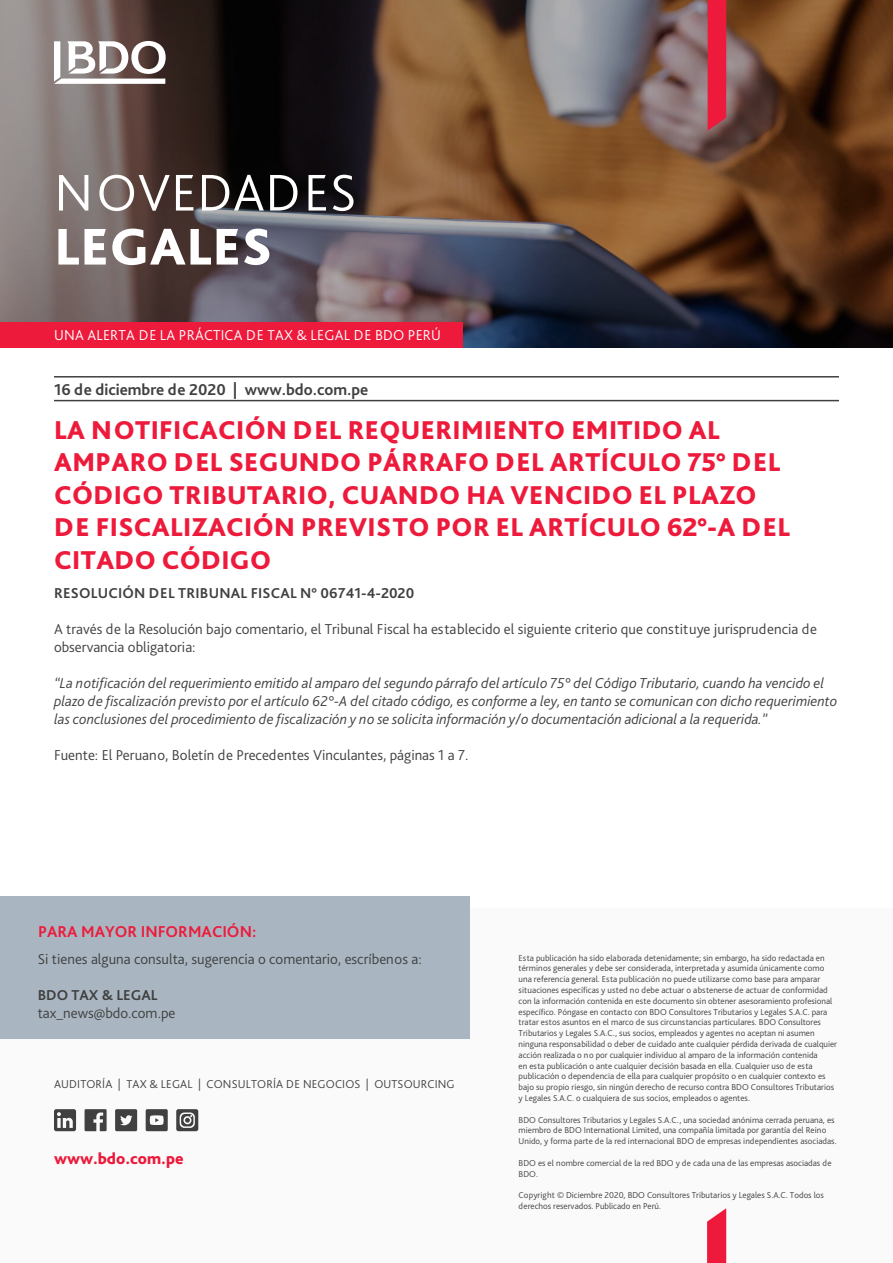
<style>
.page{position:relative;width:893px;height:1263px;background:#fff}
.page>*{position:absolute;margin:0;border:0;box-sizing:border-box;transform-origin:0 0}
.t1{font:300 54px "Bliss Pro";letter-spacing:.015em;color:#fff}
.t2{font:800 54px "Bliss Pro";letter-spacing:.015em;color:#fff}
.t3{font:800 27px/32.4px "Bliss Pro";letter-spacing:.015em;color:#ed1a3b}
.t4{font:700 16.5px "Bliss Pro";color:#404040}
.t5{font:700 16.5px "Bliss Pro";color:#ed1a3b}
.t6{font:800 16.5px "Bliss Pro";color:#ed1a3b}
.t7{font:italic 300 15px/18px "Bliss Pro";color:#404040}
.t8{font:300 15px/18px "Bliss Pro";color:#404040}
.t9{font:700 15px "Bliss Pro";letter-spacing:.015em;color:#404040}
.t10{font:300 15px "Bliss Pro";letter-spacing:.015em;color:#fff}
.t11{font:300 12px "Bliss Pro";letter-spacing:.015em;color:#404040}
.t12{font:300 9px/10.8px "Bliss Pro";color:#404040}
</style>
<div class="page">
<div style="left:0;top:908px;width:893px;height:355px;background:#fafafa"></div>
<div style="left:0;top:896px;width:470px;height:143px;background:#a9b6c1"></div>
<svg style="left:54px;top:1109px;width:22px;height:22px"></svg>
<svg style="left:176px;top:1109px;width:22px;height:22px"></svg>
<svg style="left:85px;top:1109px;width:22px;height:22px"></svg>
<svg style="left:115px;top:1109px;width:22px;height:22px"></svg>
<svg style="left:146px;top:1109px;width:22px;height:22px"></svg>
<svg style="left:0;top:0;width:893px;height:348px;background:#5d483f"></svg>
<div style="left:0;top:322px;width:462px;height:26px;background:#ed1a3b"></div>
<svg style="left:54px;top:41px;width:112px;height:43px"></svg>
<div style="left:708px;top:0;width:18px;height:131px;background:#ed1a3b"></div>
<hr style="left:54px;top:376px;width:785px;height:1px;background:#404040">
<hr style="left:54px;top:400px;width:785px;height:1px;background:#404040">
<svg style="left:707px;top:1208px;width:19px;height:55px"></svg>
<p class="t1" style="left:54px;top:159px;width:304px">NOVEDADES</p>
<p class="t2" style="left:54px;top:213px;width:219px">LEGALES</p>
<p class="t10" style="left:54px;top:326px;width:388px">UNA ALERTA DE LA PRÁCTICA DE TAX &amp; LEGAL DE BDO PERÚ</p>
<p class="t4" style="left:54px;top:379px;width:316px">16 de diciembre de 2020 | www.bdo.com.pe</p>
<p class="t3" style="left:54px;top:413px;width:737px">LA NOTIFICACIÓN DEL REQUERIMIENTO EMITIDO AL AMPARO DEL SEGUNDO PÁRRAFO DEL ARTÍCULO 75° DEL CÓDIGO TRIBUTARIO, CUANDO HA VENCIDO EL PLAZO DE FISCALIZACIÓN PREVISTO POR EL ARTÍCULO 62°-A DEL CITADO CÓDIGO</p>
<p class="t9" style="left:54px;top:583px;width:362px">RESOLUCIÓN DEL TRIBUNAL FISCAL N° 06741-4-2020</p>
<p class="t8" style="left:54px;top:619px;width:764px">A través de la Resolución bajo comentario, el Tribunal Fiscal ha establecido el siguiente criterio que constituye jurisprudencia de observancia obligatoria:</p>
<p class="t7" style="left:54px;top:673px;width:785px">“La notificación del requerimiento emitido al amparo del segundo párrafo del artículo 75° del Código Tributario, cuando ha vencido el plazo de fiscalización previsto por el artículo 62°-A del citado código, es conforme a ley, en tanto se comunican con dicho requerimiento las conclusiones del procedimiento de fiscalización y no se solicita información y/o documentación adicional a la requerida.”</p>
<p class="t8" style="left:54px;top:745px;width:416px">Fuente: El Peruano, Boletín de Precedentes Vinculantes, páginas 1 a 7.</p>
<p class="t5" style="left:38px;top:921px;width:220px">PARA MAYOR INFORMACIÓN:</p>
<p class="t8" style="left:38px;top:950px;width:385px">Si tienes alguna consulta, sugerencia o comentario, escríbenos a:</p>
<p class="t9" style="left:38px;top:986px;width:121px">BDO TAX &amp; LEGAL</p>
<p class="t8" style="left:38px;top:1004px;width:139px">tax_news@bdo.com.pe</p>
<p class="t11" style="left:54px;top:1076px;width:402px">AUDITORÍA | TAX &amp; LEGAL | CONSULTORÍA DE NEGOCIOS | OUTSOURCING</p>
<p class="t6" style="left:54px;top:1149px;width:131px">www.bdo.com.pe</p>
<p class="t12" style="left:519px;top:952px;width:320px">Esta publicación ha sido elaborada detenidamente; sin embargo, ha sido redactada en términos generales y debe ser considerada, interpretada y asumida únicamente como una referencia general. Esta publicación no puede utilizarse como base para amparar situaciones específicas y usted no debe actuar o abstenerse de actuar de conformidad con la información contenida en este documento sin obtener asesoramiento profesional específico. Póngase en contacto con BDO Consultores Tributarios y Legales S.A.C. para tratar estos asuntos en el marco de sus circunstancias particulares. BDO Consultores Tributarios y Legales S.A.C., sus socios, empleados y agentes no aceptan ni asumen ninguna responsabilidad o deber de cuidado ante cualquier pérdida derivada de cualquier acción realizada o no por cualquier individuo al amparo de la información contenida<br>en esta publicación o ante cualquier decisión basada en ella. Cualquier uso de esta publicación o dependencia de ella para cualquier propósito o en cualquier contexto es bajo su propio riesgo, sin ningún derecho de recurso contra BDO Consultores Tributarios y Legales S.A.C. o cualquiera de sus socios, empleados o agentes.</p>
<p class="t12" style="left:519px;top:1114px;width:320px">BDO Consultores Tributarios y Legales S.A.C., una sociedad anónima cerrada peruana, es miembro de BDO International Limited, una compañía limitada por garantía del Reino<br>Unido, y forma parte de la red internacional BDO de empresas independientes asociadas.</p>
<p class="t12" style="left:519px;top:1157px;width:314px">BDO es el nombre comercial de la red BDO y de cada una de las empresas asociadas de<br>BDO.</p>
<p class="t12" style="left:519px;top:1189px;width:307px">Copyright © Diciembre 2020, BDO Consultores Tributarios y Legales S.A.C. Todos los derechos reservados. Publicado en Perú.</p>
</div>
